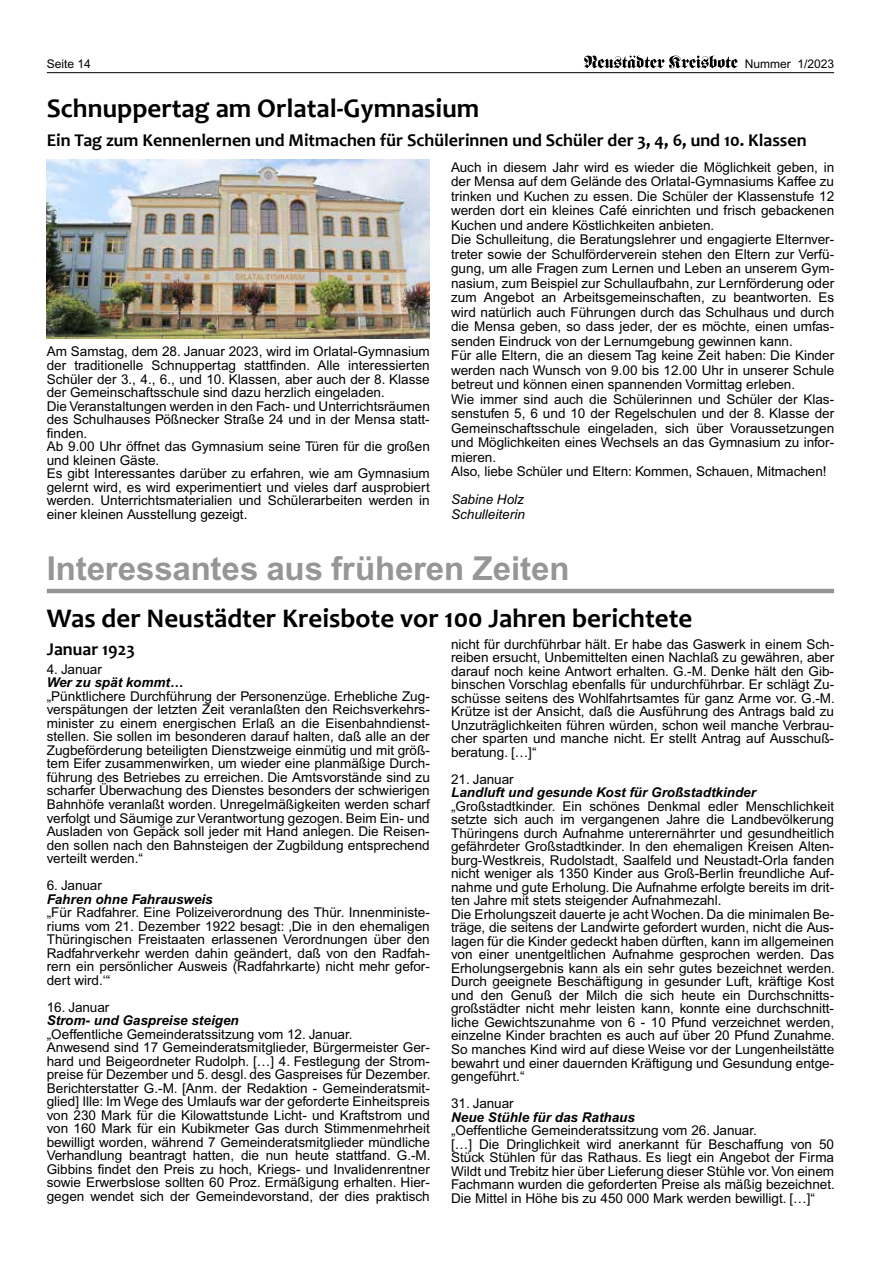
<style>
.page{position:relative;width:881px;height:1263px;background:#fff}
.page>*{position:absolute;margin:0;border:0;box-sizing:border-box;transform-origin:0 0}
.t1{font:700 33px "Arial";letter-spacing:-.005em;color:#949698}
.t2{font:700 27px "Candara";color:#000}
.t3{font:700 18px "Candara";color:#000}
.t4{font:13.5px/13.5px "Arial";color:#000}
.t5{font:italic 700 13.5px "Arial";color:#000}
.t6{font:italic 13.5px/14.5px "Arial";color:#000}
.t7{font:12px "Arial";color:#000}
</style>
<div class="page">
<hr style="left:47px;top:72px;width:786px;height:1px;background:#000">
<svg style="left:583px;top:55px;width:154px;height:13px"></svg>
<img style="left:47px;top:159px;width:382px;height:180px">
<hr style="left:47px;top:589px;width:786px;height:4px;background:#949698">
<p class="t7" style="left:47px;top:57px;width:46px">Seite 14</p>
<p class="t7" style="left:744px;top:57px;width:91px">Nummer 1/2023</p>
<h2 class="t2" style="left:47px;top:92px;width:434px">Schnuppertag am Orlatal-Gymnasium</h2>
<h3 class="t3" style="left:47px;top:128px;width:761px">Ein Tag zum Kennenlernen und Mitmachen für Schülerinnen und Schüler der 3, 4, 6, und 10. Klassen</h3>
<p class="t4" style="left:451px;top:160px;width:384px;line-height:14.5px">Auch in diesem Jahr wird es wieder die Möglichkeit geben, in der Mensa auf dem Gelände des Orlatal-Gymnasiums Kaffee zu trinken und Kuchen zu essen. Die Schüler der Klassenstufe 12 werden dort ein kleines Café einrichten und frisch gebackenen Kuchen und andere Köstlichkeiten anbieten.<br>Die Schulleitung, die Beratungslehrer und engagierte Elternver&shy;treter sowie der Schulförderverein stehen den Eltern zur Verfü&shy;gung, um alle Fragen zum Lernen und Leben an unserem Gym&shy;nasium, zum Beispiel zur Schullaufbahn, zur Lernförderung oder zum Angebot an Arbeitsgemeinschaften, zu beantworten. Es wird natürlich auch Führungen durch das Schulhaus und durch die Mensa geben, so dass jeder, der es möchte, einen umfas&shy;senden Eindruck von der Lernumgebung gewinnen kann.<br>Für alle Eltern, die an diesem Tag keine Zeit haben: Die Kinder werden nach Wunsch von 9.00 bis 12.00 Uhr in unserer Schule betreut und können einen spannenden Vormittag erleben.<br>Wie immer sind auch die Schülerinnen und Schüler der Klas&shy;senstufen 5, 6 und 10 der Regelschulen und der 8. Klasse der Gemeinschaftsschule eingeladen, sich über Voraussetzungen und Möglichkeiten eines Wechsels an das Gymnasium zu infor&shy;mieren.<br>Also, liebe Schüler und Eltern: Kommen, Schauen, Mitmachen!</p>
<p class="t6" style="left:451px;top:492px;width:75px">Sabine Holz<br>Schulleiterin</p>
<h1 class="t1" style="left:47px;top:549px;width:524px">Interessantes aus früheren Zeiten</h1>
<h2 class="t2" style="left:47px;top:601px;width:647px">Was der Neustädter Kreisbote vor 100 Jahren berichtete</h2>
<h3 class="t3" style="left:47px;top:638px;width:89px">Januar 1923</h3>
<p class="t4" style="left:47px;top:662px;width:57px">4. Januar</p>
<p class="t5" style="left:47px;top:675px;width:138px">Wer zu spät kommt…</p>
<p class="t4" style="left:47px;top:690px;width:384px;text-align:justify">„Pünktlichere Durchführung der Personenzüge. Erhebliche Zug&shy;verspätungen der letzten Zeit veranlaßten den Reichsverkehrs&shy;minister zu einem energischen Erlaß an die Eisenbahndienst&shy;stellen. Sie sollen im besonderen darauf halten, daß alle an der Zugbeförderung beteiligten Dienstzweige einmütig und mit größ&shy;tem Eifer zusammenwirken, um wieder eine planmäßige Durch&shy;führung des Betriebes zu erreichen. Die Amtsvorstände sind zu scharfer Überwachung des Dienstes besonders der schwierigen Bahnhöfe veranlaßt worden. Unregelmäßigkeiten werden scharf verfolgt und Säumige zur Verantwortung gezogen. Beim Ein- und Ausladen von Gepäck soll jeder mit Hand anlegen. Die Reisen&shy;den sollen nach den Bahnsteigen der Zugbildung entsprechend verteilt werden.“</p>
<p class="t4" style="left:47px;top:879px;width:57px">6. Januar</p>
<p class="t5" style="left:47px;top:891px;width:167px">Fahren ohne Fahrausweis</p>
<p class="t4" style="left:47px;top:906px;width:384px;text-align:justify">„Für Radfahrer. Eine Polizeiverordnung des Thür. Innenministe&shy;riums vom 21. Dezember 1922 besagt: ‚Die in den ehemaligen Thüringischen Freistaaten erlassenen Verordnungen über den Radfahrverkehr werden dahin geändert, daß von den Radfah&shy;rern ein persönlicher Ausweis (Radfahrkarte) nicht mehr gefor&shy;dert wird.‘“</p>
<p class="t4" style="left:47px;top:1000px;width:64px">16. Januar</p>
<p class="t5" style="left:47px;top:1012px;width:193px">Strom- und Gaspreise steigen</p>
<p class="t4" style="left:47px;top:1027px;width:385px">„Oeffentliche Gemeinderatssitzung vom 12. Januar.<br>Anwesend sind 17 Gemeinderatsmitglieder, Bürgermeister Ger&shy;hard und Beigeordneter Rudolph. […] 4. Festlegung der Strom&shy;preise für Dezember und 5. desgl. des Gaspreises für Dezember.<br>Berichterstatter G.-M. [Anm. der Redaktion - Gemeinderatsmit&shy;glied] Ille: Im Wege des Umlaufs war der geforderte Einheitspreis von 230 Mark für die Kilowattstunde Licht- und Kraftstrom und von 160 Mark für ein Kubikmeter Gas durch Stimmenmehrheit bewilligt worden, während 7 Gemeinderatsmitglieder mündliche Verhandlung beantragt hatten, die nun heute stattfand. G.-M.<br>Gibbins findet den Preis zu hoch, Kriegs- und Invalidenrentner sowie Erwerbslose sollten 60 Proz. Ermäßigung erhalten. Hier&shy;gegen wendet sich der Gemeindevorstand, der dies praktisch</p>
<p class="t4" style="left:47px;top:345px;width:384px">Am Samstag, dem 28. Januar 2023, wird im Orlatal-Gymnasium der traditionelle Schnuppertag stattfinden. Alle interessierten Schüler der 3., 4., 6., und 10. Klassen, aber auch der 8. Klasse der Gemeinschaftsschule sind dazu herzlich eingeladen.<br>Die Veranstaltungen werden in den Fach- und Unterrichtsräumen des Schulhauses Pößnecker Straße 24 und in der Mensa statt&shy;finden.<br>Ab 9.00 Uhr öffnet das Gymnasium seine Türen für die großen und kleinen Gäste.<br>Es gibt Interessantes darüber zu erfahren, wie am Gymnasium gelernt wird, es wird experimentiert und vieles darf ausprobiert werden. Unterrichtsmaterialien und Schülerarbeiten werden in einer kleinen Ausstellung gezeigt.</p>
<p class="t4" style="left:451px;top:637px;width:385px;text-align:justify">nicht für durchführbar hält. Er habe das Gaswerk in einem Sch&shy;reiben ersucht, Unbemittelten einen Nachlaß zu gewähren, aber darauf noch keine Antwort erhalten. G.-M. Denke hält den Gib&shy;binschen Vorschlag ebenfalls für undurchführbar. Er schlägt Zu&shy;schüsse seitens des Wohlfahrtsamtes für ganz Arme vor. G.-M.<br>Krütze ist der Ansicht, daß die Ausführung des Antrags bald zu Unzuträglichkeiten führen würden, schon weil manche Verbrau&shy;cher sparten und manche nicht. Er stellt Antrag auf Ausschuß&shy;beratung. […]“</p>
<p class="t4" style="left:451px;top:772px;width:64px">21. Januar</p>
<p class="t5" style="left:451px;top:784px;width:306px">Landluft und gesunde Kost für Großstadtkinder</p>
<p class="t4" style="left:451px;top:799px;width:385px">„Großstadtkinder. Ein schönes Denkmal edler Menschlichkeit setzte sich auch im vergangenen Jahre die Landbevölkerung Thüringens durch Aufnahme unterernährter und gesundheitlich gefährdeter Großstadtkinder. In den ehemaligen Kreisen Alten&shy;burg-Westkreis, Rudolstadt, Saalfeld und Neustadt-Orla fanden nicht weniger als 1350 Kinder aus Groß-Berlin freundliche Auf&shy;nahme und gute Erholung. Die Aufnahme erfolgte bereits im drit&shy;ten Jahre mit stets steigender Aufnahmezahl.<br>Die Erholungszeit dauerte je acht Wochen. Da die minimalen Be&shy;träge, die seitens der Landwirte gefordert wurden, nicht die Aus&shy;lagen für die Kinder gedeckt haben dürften, kann im allgemeinen von einer unentgeltlichen Aufnahme gesprochen werden. Das Erholungsergebnis kann als ein sehr gutes bezeichnet werden.<br>Durch geeignete Beschäftigung in gesunder Luft, kräftige Kost und den Genuß der Milch die sich heute ein Durchschnitts&shy;großstädter nicht mehr leisten kann, konnte eine durchschnitt&shy;liche Gewichtszunahme von 6 - 10 Pfund verzeichnet werden, einzelne Kinder brachten es auch auf über 20 Pfund Zunahme.<br>So manches Kind wird auf diese Weise vor der Lungenheilstätte bewahrt und einer dauernden Kräftigung und Gesundung entge&shy;gengeführt.“</p>
<p class="t4" style="left:451px;top:1097px;width:64px">31. Januar</p>
<p class="t5" style="left:451px;top:1109px;width:185px">Neue Stühle für das Rathaus</p>
<p class="t4" style="left:451px;top:1124px;width:385px">„Oeffentliche Gemeinderatssitzung vom 26. Januar.<br>[…] Die Dringlichkeit wird anerkannt für Beschaffung von 50<br>Stück Stühlen für das Rathaus. Es liegt ein Angebot der Firma Wildt und Trebitz hier über Lieferung dieser Stühle vor. Von einem Fachmann wurden die geforderten Preise als mäßig bezeichnet.<br>Die Mittel in Höhe bis zu 450 000 Mark werden bewilligt. […]“</p>
</div>
